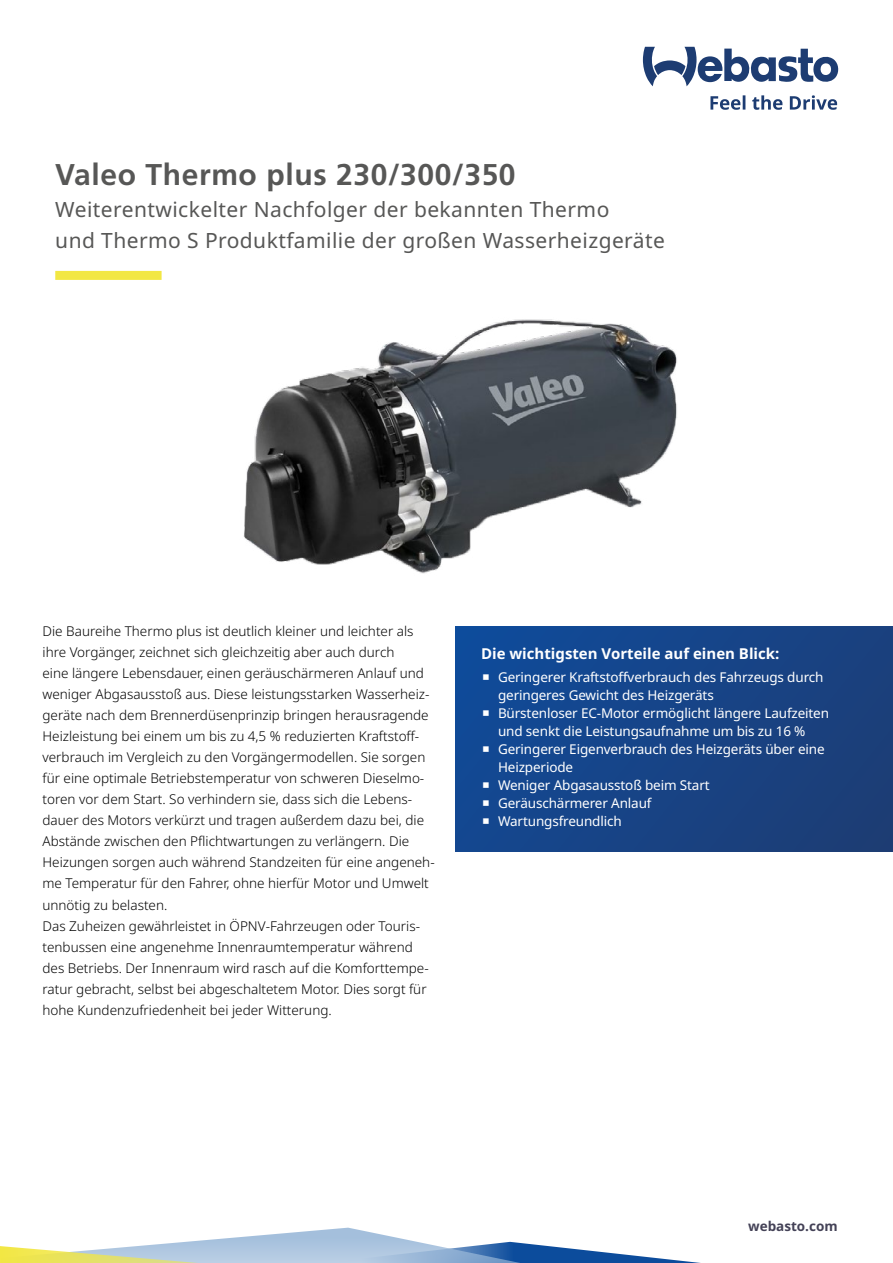
<style>
.page{position:relative;width:893px;height:1263px;background:#fff}
.page>*{position:absolute;margin:0;border:0;box-sizing:border-box;transform-origin:0 0}
.t1{font:700 30px "Frutiger";letter-spacing:.02em;color:#575756}
.t2{font:21px/31.5px "Noto Sans";letter-spacing:.02em;color:#575756}
.t3{font:700 15px "Noto Sans";color:#fff}
.t4{font:300 13.5px/21px "Noto Sans";color:#000}
.t5{font:13.5px/18px "Noto Sans";letter-spacing:-.01em;color:#fff}
.t6{font:700 13.5px "Noto Sans";color:#444257}
</style>
<div class="page">
<svg style="left:643px;top:47px;width:196px;height:39px"></svg>
<svg style="left:710px;top:95px;width:127px;height:15px"></svg>
<svg style="left:0;top:1227px;width:701px;height:36px"></svg>
<div style="left:55px;top:271px;width:107px;height:9px;background:#f2e744"></div>
<div style="left:455px;top:626px;width:438px;height:225px;background:linear-gradient(to right,#114996,#1c3e78)"></div>
<img style="left:244px;top:319px;width:461px;height:319px">
<svg style="left:483px;top:674px;width:6px;height:5px"></svg>
<svg style="left:483px;top:710px;width:6px;height:5px"></svg>
<svg style="left:483px;top:746px;width:6px;height:5px"></svg>
<svg style="left:483px;top:782px;width:6px;height:5px"></svg>
<svg style="left:483px;top:800px;width:6px;height:5px"></svg>
<svg style="left:483px;top:818px;width:6px;height:5px"></svg>
<h1 class="t1" style="left:55px;top:157px;width:462px">Valeo Thermo plus 230/300/350</h1>
<h2 class="t2" style="left:55px;top:194px;width:611px">Weiterentwickelter Nachfolger der bekannten Thermo<br>und Thermo S Produktfamilie der großen Wasserheizgeräte</h2>
<p class="t4" style="left:43px;top:621px;width:394px">Die Baureihe Thermo plus ist deutlich kleiner und leichter als ihre Vorgänger, zeichnet sich gleichzeitig aber auch durch<br>eine längere Lebensdauer, einen geräuschärmeren Anlauf und weniger Abgasausstoß aus. Diese leistungsstarken Wasserheiz&shy;geräte nach dem Brennerdüsenprinzip bringen herausragende Heizleistung bei einem um bis zu 4,5 % reduzierten Kraftstoff&shy;verbrauch im Vergleich zu den Vorgängermodellen. Sie sorgen für eine optimale Betriebstemperatur von schweren Dieselmo&shy;toren vor dem Start. So verhindern sie, dass sich die Lebens&shy;dauer des Motors verkürzt und tragen außerdem dazu bei, die Abstände zwischen den Pflichtwartungen zu verlängern. Die Heizungen sorgen auch während Standzeiten für eine angeneh&shy;me Temperatur für den Fahrer, ohne hierfür Motor und Umwelt unnötig zu belasten.<br>Das Zuheizen gewährleistet in ÖPNV-Fahrzeugen oder Touris&shy;tenbussen eine angenehme Innenraumtemperatur während des Betriebs. Der Innenraum wird rasch auf die Komforttempe&shy;ratur gebracht, selbst bei abgeschaltetem Motor. Dies sorgt für hohe Kundenzufriedenheit bei jeder Witterung.</p>
<p class="t3" style="left:481px;top:645px;width:300px">Die wichtigsten Vorteile auf einen Blick:</p>
<p class="t5" style="left:498px;top:668px;width:333px">Geringerer Kraftstoffverbrauch des Fahrzeugs durch geringeres Gewicht des Heizgeräts<br>Bürstenloser EC-Motor ermöglicht längere Laufzeiten und senkt die Leistungsaufnahme um bis zu 16 % Geringerer Eigenverbrauch des Heizgeräts über eine Heizperiode<br>Weniger Abgasausstoß beim Start<br>Geräuschärmerer Anlauf<br>Wartungsfreundlich</p>
<p class="t6" style="left:748px;top:1218px;width:91px">webasto.com</p>
</div>
